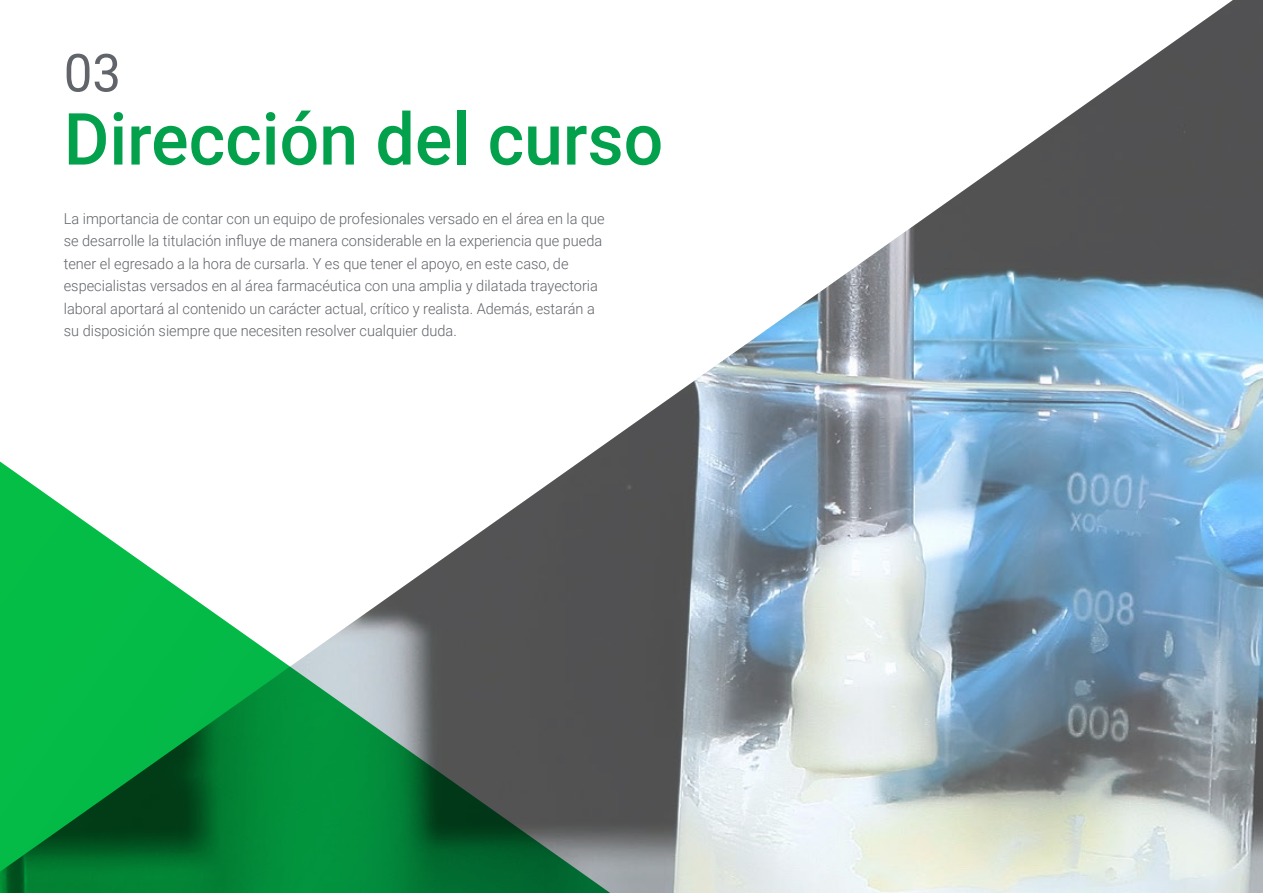
<style>
.page{position:relative;width:1263px;height:893px;background:#fff}
.page>*{position:absolute;margin:0;border:0;box-sizing:border-box;transform-origin:0 0}
.t1{font:500 72px "Roboto";color:#04a14d}
.t2{font:52.5px "Roboto";color:#61646a}
.t3{font:300 15px/22.5px "Roboto";color:#61646a}
</style>
<div class="page">
<img style="left:602px;top:0;width:661px;height:893px">
<svg style="left:0;top:446px;width:640px;height:447px"></svg>
<h2 class="t2" style="left:64px;top:36px;width:59px">03</h2>
<h1 class="t1" style="left:64px;top:89px;width:601px">Dirección del curso</h1>
<p class="t3" style="left:64px;top:207px;width:542px">La importancia de contar con un equipo de profesionales versado en el área en la que se desarrolle la titulación influye de manera considerable en la experiencia que pueda tener el egresado a la hora de cursarla. Y es que tener el apoyo, en este caso, de especialistas versados en al área farmacéutica con una amplia y dilatada trayectoria laboral aportará al contenido un carácter actual, crítico y realista. Además, estarán a su disposición siempre que necesiten resolver cualquier duda.</p>
</div>
